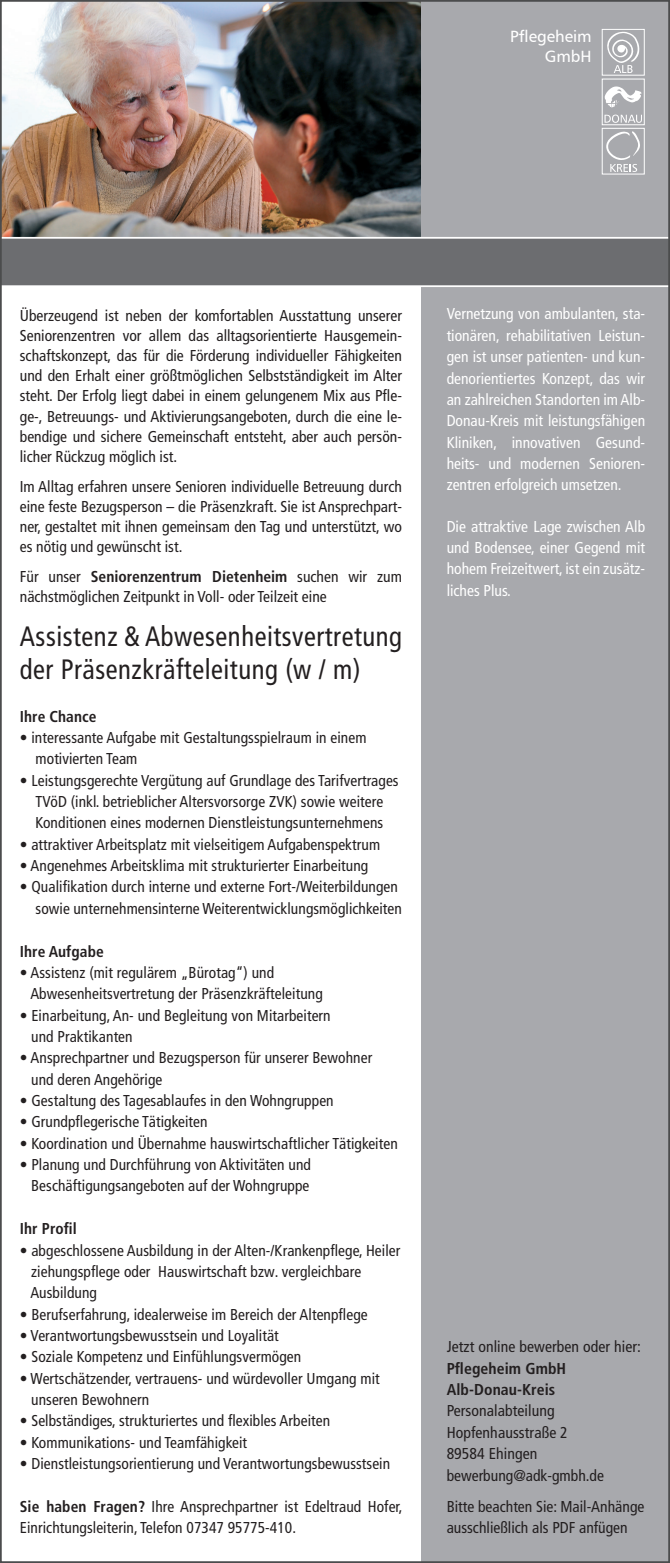
<style>
.page{position:relative;width:670px;height:1563px;background:#fff}
.page>*{position:absolute;margin:0;border:0;box-sizing:border-box;transform-origin:0 0}
.t1{font:condensed 28px/33.2px "Frutiger LT Pro";letter-spacing:.02em;color:#231f20;scale:.95 1}
.t2{font:16.28px/19.6px "Humanist 777 BT Roman B";color:#fff;text-align:right}
.t3{font:condensed 15.75px/21.3px "Frutiger LT Pro";letter-spacing:.005em;color:#231f20}
.t4{font:condensed 15.75px/21.3px "Frutiger LT Pro";color:#fff;text-align:justify}
.t5{font:700 condensed 15.75px/21.3px "Frutiger LT Pro";letter-spacing:.005em;color:#231f20}
.s1{font-weight:700}
</style>
<div class="page">
<img style="left:3px;top:3px;width:419px;height:234px">
<div style="left:422px;top:1px;width:248px;height:1562px;background:#a8a9ad"></div>
<div style="left:0;top:237px;width:670px;height:49px;background:#6c6d70"></div>
<hr style="left:0;top:237px;width:670px;height:2px;background:#fff">
<hr style="left:0;top:285px;width:670px;height:2px;background:#fff">
<div style="left:602px;top:29px;width:42px;height:47px;border:1px solid #fff"></div>
<div style="left:602px;top:128px;width:42px;height:46px;border:1px solid #fff"></div>
<svg style="left:607px;top:32px;width:32px;height:41px"></svg>
<svg style="left:604px;top:86px;width:37px;height:21px"></svg>
<div style="left:602px;top:79px;width:42px;height:46px;border:1px solid #fff"></div>
<svg style="left:604px;top:115px;width:38px;height:8px"></svg>
<svg style="left:606px;top:131px;width:34px;height:41px"></svg>
<p class="t2" style="left:510px;top:27px;width:83px">Pflegeheim<br>GmbH</p>
<p class="t3" style="left:20px;top:305px;width:383px;line-height:20.1px;text-align:justify">Überzeugend ist neben der komfortablen Ausstattung unserer Seniorenzentren vor allem das alltagsorientierte Hausgemein&shy;schaftskonzept, das für die Förderung individueller Fähigkeiten und den Erhalt einer größtmöglichen Selbstständigkeit im Alter steht. Der Erfolg liegt dabei in einem gelungenem Mix aus Pfle&shy;ge-, Betreuungs- und Aktivierungsangeboten, durch die eine le&shy;bendige und sichere Gemeinschaft entsteht, aber auch persön&shy;licher Rückzug möglich ist.</p>
<p class="t3" style="left:20px;top:476px;width:383px;line-height:20.1px;text-align:justify">Im Alltag erfahren unsere Senioren individuelle Betreuung durch eine feste Bezugsperson – die Präsenzkraft. Sie ist Ansprechpart&shy;ner, gestaltet mit ihnen gemeinsam den Tag und unterstützt, wo es nötig und gewünscht ist.</p>
<p class="t3" style="left:20px;top:567px;width:383px;line-height:20.1px">Für unser <span class="s1">Seniorenzentrum Dietenheim</span> suchen wir zum nächstmöglichen Zeitpunkt in Voll- oder Teilzeit eine</p>
<p class="t1" style="left:20px;top:619px;width:404px">Assistenz &amp; Abwesenheitsvertretung der Präsenzkräfteleitung (w / m)</p>
<p class="t5" style="left:20px;top:705px;width:78px">Ihre Chance</p>
<p class="t3" style="left:36px;top:727px;width:332px;text-indent:-16px">• interessante Aufgabe mit Gestaltungsspielraum in einem motivierten Team</p>
<p class="t3" style="left:20px;top:769px;width:380px;text-align:center">• Leistungsgerechte Vergütung auf Grundlage des Tarifvertrages<br>TVöD (inkl. betrieblicher Altersvorsorge ZVK) sowie weitere<br>Konditionen eines modernen Dienstleistungsunternehmens</p>
<p class="t3" style="left:20px;top:834px;width:362px">• attraktiver Arbeitsplatz mit vielseitigem Aufgabenspektrum</p>
<p class="t3" style="left:20px;top:855px;width:350px">• Angenehmes Arbeitsklima mit strukturierter Einarbeitung</p>
<p class="t3" style="left:20px;top:876px;width:383px;text-align:right">• Qualifikation durch interne und externe Fort-/Weiterbildungen sowie unternehmensinterne Weiterentwicklungsmöglichkeiten</p>
<p class="t5" style="left:20px;top:940px;width:85px">Ihre Aufgabe</p>
<p class="t3" style="left:30px;top:962px;width:294px;text-indent:-10px">• Assistenz (mit regulärem „Bürotag“) und<br>Abwesenheitsvertretung der Präsenzkräfteleitung</p>
<p class="t3" style="left:31px;top:1004px;width:301px;text-indent:-11px">• Einarbeitung, An- und Begleitung von Mitarbeitern und Praktikanten</p>
<p class="t3" style="left:31px;top:1047px;width:342px;text-indent:-11px">• Ansprechpartner und Bezugsperson für unserer Bewohner und deren Angehörige</p>
<p class="t3" style="left:20px;top:1090px;width:315px">• Gestaltung des Tagesablaufes in den Wohngruppen</p>
<p class="t3" style="left:20px;top:1111px;width:189px">• Grundpflegerische Tätigkeiten</p>
<p class="t3" style="left:20px;top:1132px;width:379px">• Koordination und Übernahme hauswirtschaftlicher Tätigkeiten</p>
<p class="t3" style="left:20px;top:1154px;width:293px;text-align:right">• Planung und Durchführung von Aktivitäten und<br>Beschäftigungsangeboten auf der Wohngruppe</p>
<p class="t5" style="left:20px;top:1218px;width:58px">Ihr Profil</p>
<p class="t3" style="left:30px;top:1239px;width:371px;text-indent:-10px">• abgeschlossene Ausbildung in der Alten-/Krankenpflege, Heiler ziehungspflege oder Hauswirtschaft bzw. vergleichbare<br>Ausbildung</p>
<p class="t3" style="left:20px;top:1303px;width:349px">• Berufserfahrung, idealerweise im Bereich der Altenpflege</p>
<p class="t3" style="left:20px;top:1325px;width:260px">• Verantwortungsbewusstsein und Loyalität</p>
<p class="t3" style="left:20px;top:1346px;width:283px">• Soziale Kompetenz und Einfühlungsvermögen</p>
<p class="t3" style="left:31px;top:1367px;width:350px;text-indent:-11px">• Wertschätzender, vertrauens- und würdevoller Umgang mit unseren Bewohnern</p>
<p class="t3" style="left:20px;top:1410px;width:312px">• Selbständiges, strukturiertes und flexibles Arbeiten</p>
<p class="t3" style="left:20px;top:1431px;width:229px">• Kommunikations- und Teamfähigkeit</p>
<p class="t3" style="left:20px;top:1453px;width:372px">• Dienstleistungsorientierung und Verantwortungsbewusstsein</p>
<p class="t3" style="left:20px;top:1495px;width:384px"><span class="s1">Sie haben Fragen?</span> Ihre Ansprechpartner ist Edeltraud Hofer,<br>Einrichtungsleiterin, Telefon 07347 95775-410.</p>
<p class="t4" style="left:446px;top:303px;width:200px">Vernetzung von ambulanten, sta&shy;tionären, rehabilitativen Leistun&shy;gen ist unser patienten- und kun&shy;denorientiertes Konzept, das wir an zahlreichen Standorten im Alb-Donau-Kreis mit leistungsfähigen Kliniken, innovativen Gesund&shy;heits- und modernen Senioren&shy;zentren erfolgreich umsetzen.</p>
<p class="t4" style="left:446px;top:515px;width:200px">Die attraktive Lage zwischen Alb und Bodensee, einer Gegend mit hohem Freizeitwert, ist ein zusätz&shy;liches Plus.</p>
<p class="t3" style="left:446px;top:1336px;width:196px">Jetzt online bewerben oder hier:</p>
<p class="t5" style="left:446px;top:1357px;width:121px">Pflegeheim GmbH<br>Alb-Donau-Kreis</p>
<p class="t3" style="left:446px;top:1400px;width:109px">Personalabteilung</p>
<p class="t3" style="left:446px;top:1421px;width:123px">Hopfenhausstraße 2<br>89584 Ehingen</p>
<p class="t3" style="left:446px;top:1464px;width:159px">bewerbung@adk-gmbh.de</p>
<p class="t3" style="left:446px;top:1495px;width:199px">Bitte beachten Sie: Mail-Anhänge ausschließlich als PDF anfügen</p>
</div>
